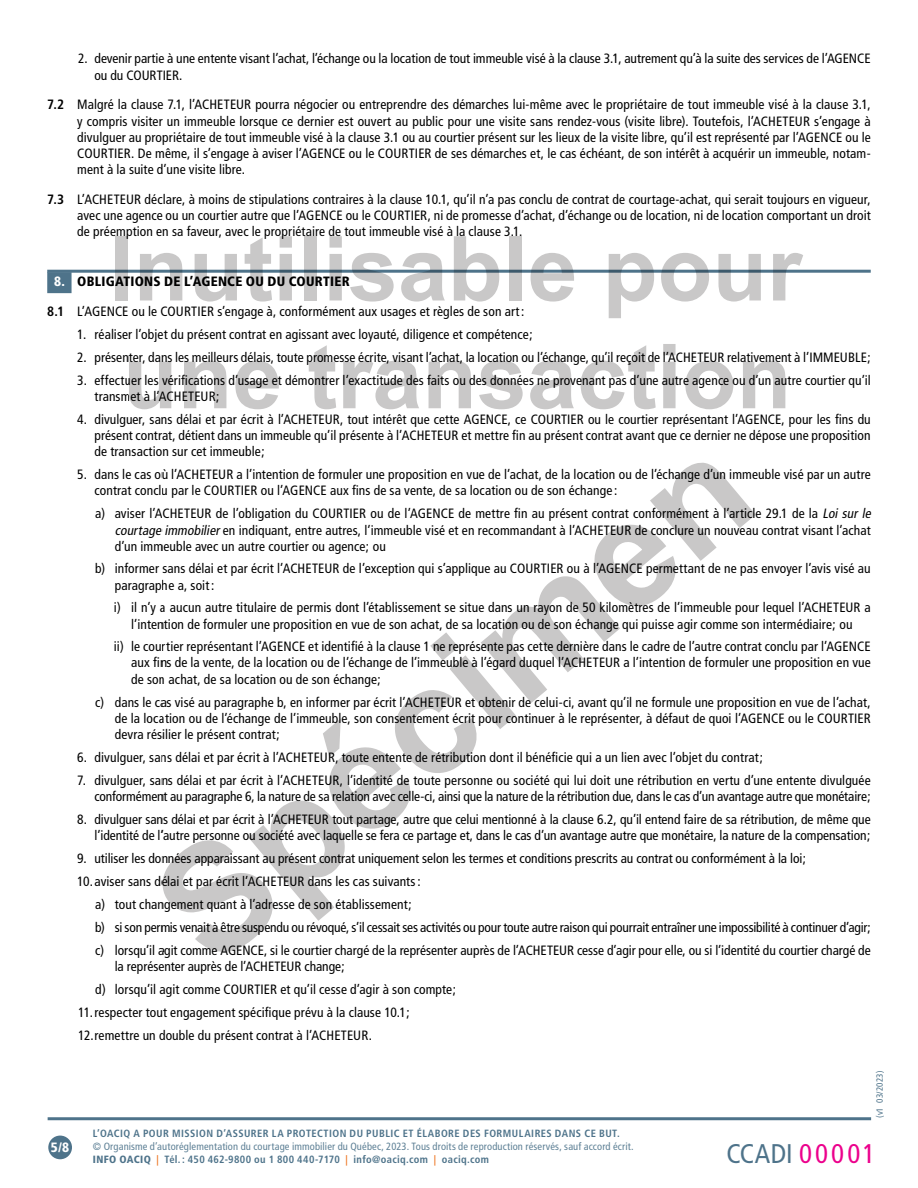
<style>
.page{position:relative;width:918px;height:1188px;background:#fff}
.page>*{position:absolute;margin:0;border:0;box-sizing:border-box;transform-origin:0 0}
.t1{font:condensed 27px "Frutiger LT Std";letter-spacing:.05em;color:#4e738a}
.t2{font:condensed 13.5px/16.2px "Frutiger LT Std";letter-spacing:.005em;color:#000}
.t3{font:condensed 13.5px "Frutiger LT Std";letter-spacing:-.015em;color:#000}
.t4{font:900 condensed 13.5px "Frutiger LT Std";color:#fff}
.t5{font:condensed 10.5px/12.6px "Frutiger LT Std";letter-spacing:.015em;color:#5f8196}
.t6{font:700 condensed 10.5px "Frutiger LT Std";letter-spacing:.045em;color:#4e738a}
.t7{font:condensed 9px "Frutiger LT Std";letter-spacing:.015em;color:#4e738a}
.s1{font-weight:700}
.s2{font-weight:900;color:#fff}
.s3{font-weight:900}
.s4{font-style:italic}
.s5{font-weight:900;color:#4e738a}
.s6{font-weight:700;color:#ee7623}
.s7{font-weight:700;color:#4e738a}
.s8{color:#ec008c}
</style>
<div class="page">
<div style="left:48px;top:1136px;width:24px;height:23px;background:#4e738a;border-radius:50%"></div>
<hr style="left:48px;top:1117px;width:823px;height:3px;background:#4e738a">
<hr style="left:47px;top:270px;width:824px;height:3px;background:#4e738a">
<div style="left:47px;top:272px;width:25px;height:21px;background:#4e738a"></div>
<svg style="left:163px;top:463px;width:593px;height:489px"></svg>
<div style="left:115px;top:236px;width:13px;height:64px;background:#c9c8c8"></div>
<svg style="left:140px;top:253px;width:42px;height:47px"></svg>
<svg style="left:195px;top:254px;width:42px;height:48px"></svg>
<svg style="left:245px;top:237px;width:27px;height:65px"></svg>
<svg style="left:280px;top:236px;width:12px;height:64px"></svg>
<div style="left:305px;top:236px;width:12px;height:64px;background:#c9c8c8"></div>
<svg style="left:330px;top:236px;width:12px;height:64px"></svg>
<svg style="left:350px;top:253px;width:44px;height:49px"></svg>
<svg style="left:401px;top:253px;width:44px;height:49px"></svg>
<svg style="left:454px;top:236px;width:45px;height:66px"></svg>
<div style="left:509px;top:236px;width:13px;height:64px;background:#c9c8c8"></div>
<svg style="left:531px;top:253px;width:43px;height:49px"></svg>
<svg style="left:609px;top:253px;width:45px;height:65px"></svg>
<svg style="left:661px;top:253px;width:48px;height:49px"></svg>
<svg style="left:718px;top:254px;width:43px;height:48px"></svg>
<svg style="left:773px;top:253px;width:30px;height:47px"></svg>
<svg style="left:129px;top:362px;width:42px;height:47px"></svg>
<svg style="left:184px;top:361px;width:42px;height:47px"></svg>
<svg style="left:235px;top:361px;width:44px;height:48px"></svg>
<svg style="left:309px;top:345px;width:27px;height:64px"></svg>
<svg style="left:343px;top:361px;width:76px;height:48px"></svg>
<svg style="left:429px;top:361px;width:42px;height:47px"></svg>
<svg style="left:479px;top:361px;width:44px;height:48px"></svg>
<svg style="left:530px;top:361px;width:44px;height:48px"></svg>
<svg style="left:581px;top:345px;width:75px;height:64px"></svg>
<svg style="left:663px;top:344px;width:13px;height:64px"></svg>
<svg style="left:685px;top:361px;width:48px;height:48px"></svg>
<svg style="left:743px;top:361px;width:42px;height:47px"></svg>
<p class="t2" style="left:94px;top:51px;width:778px;text-indent:-16px">2. devenir partie à une entente visant l’achat, l’échange ou la location de tout immeuble visé à la clause 3.1, autrement qu’à la suite des services de l’AGENCE ou du COURTIER.</p>
<p class="t2" style="left:77px;top:97px;width:795px;text-align:justify;text-indent:-30px"><span class="s1">7.2</span> Malgré la clause 7.1, l’ACHETEUR pourra négocier ou entreprendre des démarches lui-même avec le propriétaire de tout immeuble visé à la clause 3.1, y compris visiter un immeuble lorsque ce dernier est ouvert au public pour une visite sans rendez-vous (visite libre). Toutefois, l’ACHETEUR s’engage à divulguer au propriétaire de tout immeuble visé à la clause 3.1 ou au courtier présent sur les lieux de la visite libre, qu’il est représenté par l’AGENCE ou le COURTIER. De même, il s’engage à aviser l’AGENCE ou le COURTIER de ses démarches et, le cas échéant, de son intérêt à acquérir un immeuble, notam&shy;ment à la suite d’une visite libre.</p>
<p class="t2" style="left:77px;top:191px;width:795px;text-align:justify;text-indent:-30px"><span class="s1">7.3</span> L’ACHETEUR déclare, à moins de stipulations contraires à la clause 10.1, qu’il n’a pas conclu de contrat de courtage-achat, qui serait toujours en vigueur, avec une agence ou un courtier autre que l’AGENCE ou le COURTIER, ni de promesse d’achat, d’échange ou de location, ni de location comportant un droit de préemption en sa faveur, avec le propriétaire de tout immeuble visé à la clause 3.1.</p>
<p class="t2" style="left:47px;top:267px;width:479px;line-height:29.7px;text-indent:7px"><span class="s2">8.</span> <span class="s3">OBLIGATIONS DE L’AGENCE OU DU COURTIER<br></span><span class="s1">8.1</span> L’AGENCE ou le COURTIER s’engage à, conformément aux usages et règles de son art:</p>
<p class="t2" style="left:77px;top:326px;width:457px">1. réaliser l’objet du présent contrat en agissant avec loyauté, diligence et compétence;</p>
<p class="t2" style="left:77px;top:349px;width:795px">2. présenter, dans les meilleurs délais, toute promesse écrite, visant l’achat, la location ou l’échange, qu’il reçoit de l’ACHETEUR relativement à l’IMMEUBLE;</p>
<p class="t2" style="left:95px;top:372px;width:778px;text-indent:-17px">3. effectuer les vérifications d’usage et démontrer l’exactitude des faits ou des données ne provenant pas d’une autre agence ou d’un autre courtier qu’il transmet à l’ACHETEUR;</p>
<p class="t2" style="left:94px;top:411px;width:778px;text-align:justify;text-indent:-17px">4. divulguer, sans délai et par écrit à l’ACHETEUR, tout intérêt que cette AGENCE, ce COURTIER ou le courtier représentant l’AGENCE, pour les fins du présent contrat, détient dans un immeuble qu’il présente à l’ACHETEUR et mettre fin au présent contrat avant que ce dernier ne dépose une proposition de transaction sur cet immeuble;</p>
<p class="t2" style="left:95px;top:467px;width:778px;text-indent:-17px">5. dans le cas où l’ACHETEUR a l’intention de formuler une proposition en vue de l’achat, de la location ou de l’échange d’un immeuble visé par un autre contrat conclu par le COURTIER ou l’AGENCE aux fins de sa vente, de sa location ou de son échange :</p>
<p class="t2" style="left:115px;top:506px;width:760px;text-indent:-19px">a) aviser l’ACHETEUR de l’obligation du COURTIER ou de l’AGENCE de mettre fin au présent contrat conformément à l’article 29.1 de la <span class="s4">Loi sur le courtage immobilier</span>en indiquant, entre autres, l’immeuble visé et en recommandant à l’ACHETEUR de conclure un nouveau contrat visant l’achat d’un immeuble avec un autre courtier ou agence; ou</p>
<p class="t2" style="left:115px;top:561px;width:758px;text-indent:-19px">b) informer sans délai et par écrit l’ACHETEUR de l’exception qui s’applique au COURTIER ou à l’AGENCE permettant de ne pas envoyer l’avis visé au paragraphe a, soit:</p>
<p class="t2" style="left:114px;top:600px;width:758px;text-align:center">i) il n’y a aucun autre titulaire de permis dont l’établissement se situe dans un rayon de 50 kilomètres de l’immeuble pour lequel l’ACHETEUR a l’intention de formuler une proposition en vue de son achat, de sa location ou de son échange qui puisse agir comme son intermédiaire; ou</p>
<p class="t2" style="left:131px;top:639px;width:741px;text-align:justify;text-indent:-17px">ii) le courtier représentant l’AGENCE et identifié à la clause 1 ne représente pas cette dernière dans le cadre de l’autre contrat conclu par l’AGENCE aux fins de la vente, de la location ou de l’échange de l’immeuble à l’égard duquel l’ACHETEUR a l’intention de formuler une proposition en vue de son achat, de sa location ou de son échange;</p>
<p class="t2" style="left:115px;top:694px;width:758px;text-align:justify;text-indent:-19px">c) dans le cas visé au paragraphe b, en informer par écrit l’ACHETEUR et obtenir de celui-ci, avant qu’il ne formule une proposition en vue de l’achat, de la location ou de l’échange de l’immeuble, son consentement écrit pour continuer à le représenter, à défaut de quoi l’AGENCE ou le COURTIER devra résilier le présent contrat;</p>
<p class="t2" style="left:77px;top:749px;width:687px">6. divulguer, sans délai et par écrit à l’ACHETEUR, toute entente de rétribution dont il bénéficie qui a un lien avec l’objet du contrat ;</p>
<p class="t2" style="left:77px;top:772px;width:795px;text-align:right">7. divulguer, sans délai et par écrit à l’ACHETEUR, l’identité de toute personne ou société qui lui doit une rétribution en vertu d’une entente divulguée conformément au paragraphe 6, la nature de sa relation avec celle-ci, ainsi que la nature de la rétribution due, dans le cas d’un avantage autre que monétaire;</p>
<p class="t2" style="left:77px;top:811px;width:795px;text-align:right">8. divulguer sans délai et par écrit à l’ACHETEUR tout partage, autre que celui mentionné à la clause 6.2, qu’il entend faire de sa rétribution, de même que l’identité de l’autre personne ou société avec laquelle se fera ce partage et, dans le cas d’un avantage autre que monétaire, la nature de la compensation;</p>
<p class="t2" style="left:77px;top:850px;width:730px">9. utiliser les données apparaissant au présent contrat uniquement selon les termes et conditions prescrits au contrat ou conformément à la loi;</p>
<p class="t2" style="left:77px;top:873px;width:345px">10.aviser sans délai et par écrit l’ACHETEUR dans les cas suivants:</p>
<p class="t2" style="left:95px;top:896px;width:318px">a) tout changement quant à l’adresse de son établissement;</p>
<p class="t3" style="left:95px;top:919px;width:777px">b) si son permis venait à être suspendu ou révoqué, s’il cessait ses activités ou pour toute autre raison qui pourrait entraîner une impossibilité à continuer d’agir;</p>
<p class="t2" style="left:95px;top:942px;width:777px">c) lorsqu’il agit comme AGENCE, si le courtier chargé de la représenter auprès de l’ACHETEUR cesse d’agir pour elle, ou si l’identité du courtier chargé de</p>
<p class="t2" style="left:115px;top:958px;width:232px">la représenter auprès de l’ACHETEUR change;</p>
<p class="t2" style="left:95px;top:981px;width:362px">d) lorsqu’il agit comme COURTIER et qu’il cesse d’agir à son compte;</p>
<p class="t2" style="left:78px;top:1004px;width:333px">11.respecter tout engagement spécifique prévu à la clause 10.1;</p>
<p class="t2" style="left:78px;top:1027px;width:295px">12.remettre un double du présent contrat à l’ACHETEUR.</p>
<p class="t4" style="left:51px;top:1139px;width:20px">5/8</p>
<p class="t6" style="left:93px;top:1128px;width:529px">L’OACIQ A POUR MISSION D’ASSURER LA PROTECTION DU PUBLIC ET ÉLABORE DES FORMULAIRES DANS CE BUT.</p>
<p class="t5" style="left:93px;top:1140px;width:542px">© Organisme d’autoréglementation du courtage immobilier du Québec, 2023. Tous droits de reproduction réservés, sauf accord écrit.<br><span class="s5">INFO OACIQ</span> <span class="s6">|</span> <span class="s7">Tél. : 450 462-9800 ou 1 800 440-7170</span> <span class="s6">|</span> <span class="s7">info@oaciq.com</span> <span class="s6">|</span> <span class="s7">oaciq.com</span></p>
<p class="t7" style="left:874px;top:1118px;width:49px;rotate:-90deg">(v1 03/2023)</p>
<h1 class="t1" style="left:726px;top:1137px;width:151px">CCADI <span class="s8">00001</span></h1>
</div>
